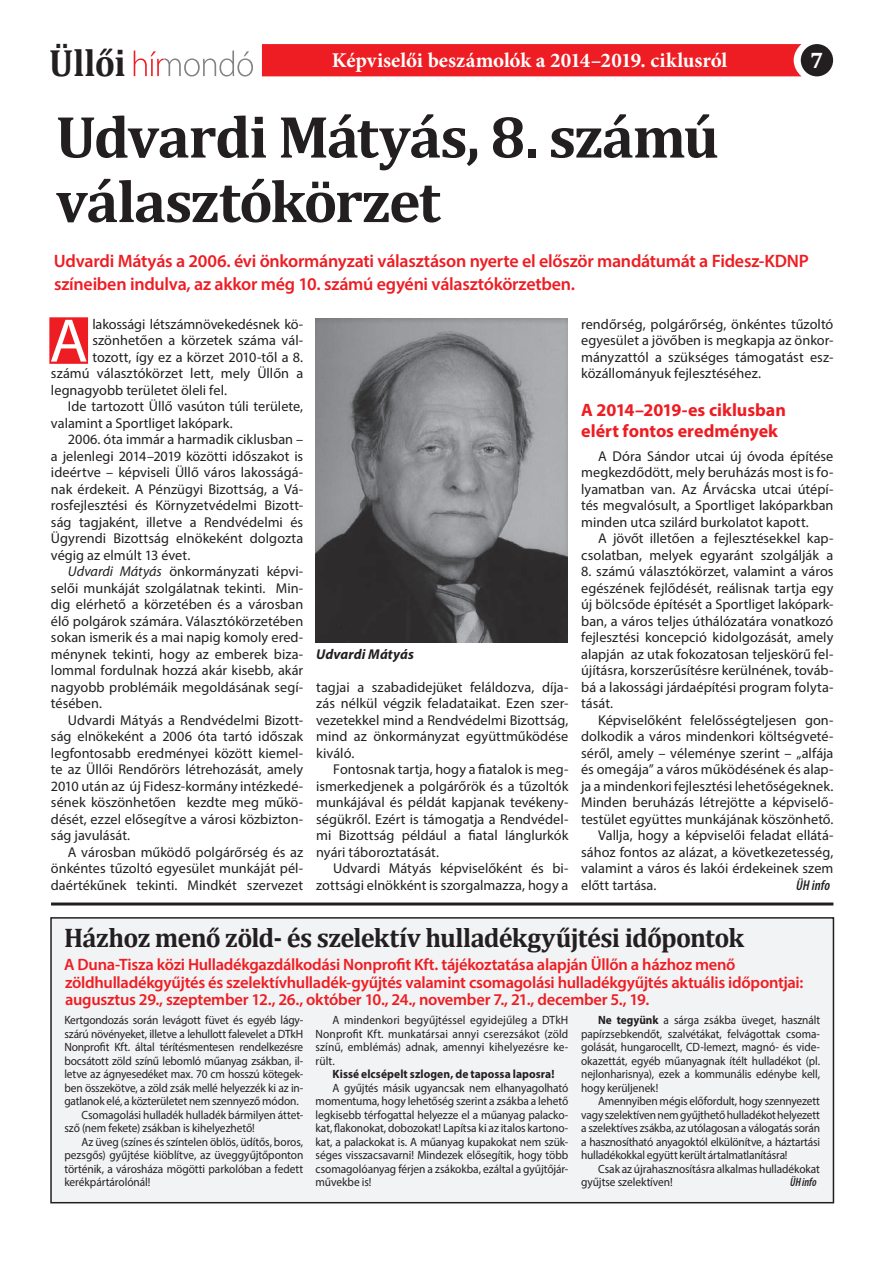
<style>
.page{position:relative;width:893px;height:1263px;background:#fff}
.page>*{position:absolute;margin:0;border:0;box-sizing:border-box;transform-origin:0 0}
.Elso_bekezdes{font:61.95px "Myriad Pro";color:#fff}
.Nagy_cím{font:700 60px/64.5px "Cambria";letter-spacing:-.025em;color:#231f20}
.t1{font:700 38.1px "Cambria";letter-spacing:-.015em;color:#231f20;scale:.94 1}
.Mini_cím{font:700 27px "Cambria";letter-spacing:-.03em;color:#231f20}
.t2{font:700 22.5px "Cambria";color:#fff}
.t3{font:700 21px "Minion Pro";letter-spacing:-.005em;color:#fff}
.Lead{font:600 18px/22.5px "Myriad Pro";letter-spacing:-.015em;color:#ee1d23}
.Köztes_cím{font:700 18px/21.6px "Myriad Pro";color:#ee1d23}
.Lead-2{font:600 16.5px/17.2px "Myriad Pro";letter-spacing:-.015em;color:#ee1d23}
.Elso_bekezdes-2{font:14.25px/16.5px "Myriad Pro";color:#231f20;text-align:justify}
.t4{font:italic 700 14.25px "Myriad Pro";letter-spacing:.01em;color:#231f20}
.t5{font:italic 600 condensed 14.25px "Myriad Pro";letter-spacing:.005em;color:#231f20}
.t6{font:12px/13.5px "Myriad Pro";letter-spacing:-.005em;color:#231f20;text-align:justify;scale:.95 1}
.t7{font:12px/13.5px "Myriad Pro";letter-spacing:-.005em;color:#231f20;text-align:justify;scale:.94 1}
.t8{font:700 12px "Myriad Pro";letter-spacing:.005em;color:#231f20;scale:.96 1}
.t9{font:italic 600 condensed 12px "Myriad Pro";letter-spacing:-.005em;color:#231f20;scale:.95 1}
.s1{font-style:italic}
.s2{font-weight:700}
</style>
<div class="page">
<div style="left:262px;top:44px;width:539px;height:32px;background:#ee1d23"></div>
<div style="left:798px;top:41px;width:38px;height:38px;background:#231f20;border-radius:50%"></div>
<div style="left:795px;top:38px;width:44px;height:44px;border:6px solid #fff;border-radius:50%"></div>
<svg style="left:134px;top:51px;width:119px;height:26px"></svg>
<div style="left:51px;top:918px;width:782px;height:285px;background:#f2f3f4"></div>
<div style="left:50px;top:917px;width:784px;height:286px;border:2px solid #231f20"></div>
<div style="left:49px;top:317px;width:39px;height:47px;background:#ee1d23"></div>
<img style="left:316px;top:318px;width:252px;height:324px">
<hr style="left:51px;top:902px;width:782px;height:3px;background:#231f20">
<h3 class="t1" style="left:49px;top:36px;width:83px">Üllői</h3>
<p class="t3" style="left:332px;top:46px;width:397px">Képviselői beszámolók a 2014–2019. ciklusról</p>
<h3 class="t2" style="left:810px;top:44px;width:15px">7</h3>
<p class="Nagy_cím" style="left:56px;top:103px;width:665px">Udvardi Mátyás, 8. számú választókörzet</p>
<p class="Lead" style="left:54px;top:249px;width:757px">Udvardi Mátyás a 2006. évi önkormányzati választáson nyerte el először mandátumát a Fidesz-KDNP színeiben indulva, az akkor még 10. számú egyéni választókörzetben.</p>
<p class="Elso_bekezdes" style="left:49px;top:303px;width:40px">A</p>
<p class="Elso_bekezdes-2" style="left:92px;top:315px;width:212px">lakossági létszámnövekedésnek kö-</p>
<p class="Elso_bekezdes-2" style="left:92px;top:332px;width:212px">szönhetően a körzetek száma vál-</p>
<p class="Elso_bekezdes-2" style="left:92px;top:348px;width:212px">tozott, így ez a körzet 2010-től a 8.</p>
<p class="Elso_bekezdes-2" style="left:51px;top:365px;width:254px">számú választókörzet lett, mely Üllőn a</p>
<p class="Elso_bekezdes-2" style="left:51px;top:381px;width:178px">legnagyobb területet öleli fel.</p>
<p class="Elso_bekezdes-2" style="left:51px;top:398px;width:254px;text-indent:17px">Ide tartozott Üllő vasúton túli területe, valamint a Sportliget lakópark.</p>
<p class="Elso_bekezdes-2" style="left:51px;top:431px;width:254px;text-indent:17px">2006. óta immár a harmadik ciklusban – a jelenlegi 2014–2019 közötti időszakot is ideértve – képviseli Üllő város lakosságá&shy;nak érdekeit. A Pénzügyi Bizottság, a Vá&shy;rosfejlesztési és Környzetvédelmi Bizott&shy;ság tagjaként, illetve a Rendvédelmi és Ügyrendi Bizottság elnökeként dolgozta végig az elmúlt 13 évet.</p>
<p class="Elso_bekezdes-2" style="left:51px;top:563px;width:254px;text-indent:17px"><span class="s1">Udvardi Mátyás</span> önkormányzati képvi&shy;selői munkáját szolgálatnak tekinti. Min&shy;dig elérhető a körzetében és a városban élő polgárok számára. Választókörzetében sokan ismerik és a mai napig komoly ered&shy;ménynek tekinti, hogy az emberek biza&shy;lommal fordulnak hozzá akár kisebb, akár nagyobb problémáik megoldásának segí&shy;tésében.</p>
<p class="Elso_bekezdes-2" style="left:51px;top:711px;width:254px;text-indent:17px">Udvardi Mátyás a Rendvédelmi Bizott&shy;ság elnökeként a 2006 óta tartó időszak legfontosabb eredményei között kiemel&shy;te az Üllői Rendőrörs létrehozását, amely 2010 után az új Fidesz-kormány intézkedé&shy;sének köszönhetően kezdte meg műkö&shy;dését, ezzel elősegítve a városi közbizton&shy;ság javulását.</p>
<p class="Elso_bekezdes-2" style="left:51px;top:843px;width:254px;text-indent:17px">A városban működő polgárőrség és az önkéntes tűzoltó egyesület munkáját pél&shy;daértékűnek tekinti. Mindkét szervezet</p>
<p class="t4" style="left:316px;top:644px;width:99px">Udvardi Mátyás</p>
<p class="Elso_bekezdes-2" style="left:316px;top:678px;width:254px">tagjai a szabadidejüket feláldozva, díja&shy;zás nélkül végzik feladataikat. Ezen szer&shy;vezetekkel mind a Rendvédelmi Bizottság, mind az önkormányzat együttműködése kiváló.</p>
<p class="Elso_bekezdes-2" style="left:316px;top:761px;width:254px;text-indent:17px">Fontosnak tartja, hogy a fiatalok is meg&shy;ismerkedjenek a polgárőrök és a tűzoltók munkájával és példát kapjanak tevékeny&shy;ségükről. Ezért is támogatja a Rendvédel&shy;mi Bizottság például a fiatal lánglurkók nyári táboroztatását.</p>
<p class="Elso_bekezdes-2" style="left:316px;top:860px;width:254px;text-align:right">Udvardi Mátyás képviselőként és bi&shy;zottsági elnökként is szorgalmazza, hogy a</p>
<p class="Elso_bekezdes-2" style="left:581px;top:315px;width:254px">rendőrség, polgárőrség, önkéntes tűzoltó egyesület a jövőben is megkapja az önkor&shy;mányzattól a szükséges támogatást esz&shy;közállományuk fejlesztéséhez.</p>
<p class="Köztes_cím" style="left:581px;top:398px;width:206px">A 2014–2019-es ciklusban elért fontos eredmények</p>
<p class="Elso_bekezdes-2" style="left:581px;top:447px;width:254px;text-indent:17px">A Dóra Sándor utcai új óvoda építése megkezdődött, mely beruházás most is fo&shy;lyamatban van. Az Árvácska utcai útépí&shy;tés megvalósult, a Sportliget lakóparkban minden utca szilárd burkolatot kapott.</p>
<p class="Elso_bekezdes-2" style="left:581px;top:530px;width:254px;text-align:right">A jövőt illetően a fejlesztésekkel kap&shy;csolatban, melyek egyaránt szolgálják a</p>
<p class="Elso_bekezdes-2" style="left:581px;top:563px;width:254px">8. számú választókörzet, valamint a város egészének fejlődését, reálisnak tartja egy új bölcsőde építését a Sportliget lakópark&shy;ban, a város teljes úthálózatára vonatkozó fejlesztési koncepció kidolgozását, amely alapján az utak fokozatosan teljeskörű fel&shy;újításra, korszerűsítésre kerülnének, továb&shy;bá a lakossági járdaépítési program folyta&shy;tását.</p>
<p class="Elso_bekezdes-2" style="left:581px;top:711px;width:254px;text-indent:17px">Képviselőként felelősségteljesen gon&shy;dolkodik a város mindenkori költségveté&shy;séről, amely – véleménye szerint – „alfája és omegája” a város működésének és alap&shy;ja a mindenkori fejlesztési lehetőségeknek.<br>Minden beruházás létrejötte a képviselő&shy;testület együttes munkájának köszönhető.</p>
<p class="Elso_bekezdes-2" style="left:581px;top:827px;width:254px;text-indent:17px">Vallja, hogy a képviselői feladat ellátá&shy;sához fontos az alázat, a következetesség, valamint a város és lakói érdekeinek szem előtt tartása.</p>
<p class="t5" style="left:796px;top:877px;width:36px">ÜH info</p>
<p class="Mini_cím" style="left:64px;top:919px;width:682px">Házhoz menő zöld- és szelektív hulladékgyűjtési időpontok</p>
<p class="Lead-2" style="left:64px;top:956px;width:741px">A Duna-Tisza közi Hulladékgazdálkodási Nonprofit Kft. tájékoztatása alapján Üllőn a házhoz menő zöldhulladékgyűjtés és szelektívhulladék-gyűjtés valamint csomagolási hulladékgyűjtés aktuális időpontjai: augusztus 29., szeptember 12., 26., október 10., 24., november 7., 21., december 5., 19.</p>
<p class="t6" style="left:64px;top:1013px;width:253px">Kertgondozás során levágott füvet és egyéb lágy&shy;szárú növényeket, illetve a lehullott falevelet a DTkH Nonprofit Kft. által térítésmentesen rendelkezésre bocsátott zöld színű lebomló műanyag zsákban, il&shy;letve az ágnyesedéket max. 70 cm hosszú kötegek&shy;ben összekötve, a zöld zsák mellé helyezzék ki az in&shy;gatlanok elé, a közterületet nem szennyező módon.</p>
<p class="t6" style="left:64px;top:1108px;width:253px;text-indent:17px">Csomagolási hulladék hulladék bármilyen áttet&shy;sző (nem fekete) zsákban is kihelyezhető!</p>
<p class="t6" style="left:64px;top:1135px;width:253px;text-indent:17px">Az üveg (színes és színtelen öblös, üdítős, boros, pezsgős) gyűjtése kiöblítve, az üveggyűjtőponton történik, a városháza mögötti parkolóban a fedett kerékpártárolónál!</p>
<p class="t6" style="left:316px;top:1013px;width:268px;text-indent:17px">A mindenkori begyűjtéssel egyidejűleg a DTkH Nonprofit Kft. munkatársai annyi cserezsákot (zöld színű, emblémás) adnak, amennyi kihelyezésre ke&shy;rült.</p>
<p class="t8" style="left:333px;top:1066px;width:233px">Kissé elcsépelt szlogen, de tapossa laposra!</p>
<p class="t6" style="left:316px;top:1081px;width:268px;text-indent:17px">A gyűjtés másik ugyancsak nem elhanyagolható momentuma, hogy lehetőség szerint a zsákba a lehető legkisebb térfogattal helyezze el a műanyag palacko&shy;kat, flakonokat, dobozokat! Lapítsa ki az italos kartono&shy;kat, a palackokat is. A műanyag kupakokat nem szük&shy;séges visszacsavarni! Mindezek elősegítik, hogy több csomagolóanyag férjen a zsákokba, ezáltal a gyűjtőjár&shy;művekbe is!</p>
<p class="t7" style="left:581px;top:1013px;width:256px;text-indent:17px"><span class="s2">Ne tegyünk</span> a sárga zsákba üveget, használt papírzsebkendőt, szalvétákat, felvágottak csoma&shy;golását, hungarocellt, CD-lemezt, magnó- és vide&shy;okazettát, egyéb műanyagnak ítélt hulladékot (pl. nejlonharisnya), ezek a kommunális edénybe kell, hogy kerüljenek!</p>
<p class="t6" style="left:581px;top:1094px;width:253px;text-indent:17px">Amennyiben mégis előfordult, hogy szennyezett vagy szelektíven nem gyűjthető hulladékot helyezett a szelektíves zsákba, az utólagosan a válogatás során a hasznosítható anyagoktól elkülönítve, a háztartási hulladékokkal együtt került ártalmatlanításra!</p>
<p class="t6" style="left:581px;top:1162px;width:253px;text-indent:17px">Csak az újrahasznosításra alkalmas hulladékokat gyűjtse szelektíven!</p>
<p class="t9" style="left:790px;top:1176px;width:29px">ÜH info</p>
</div>
